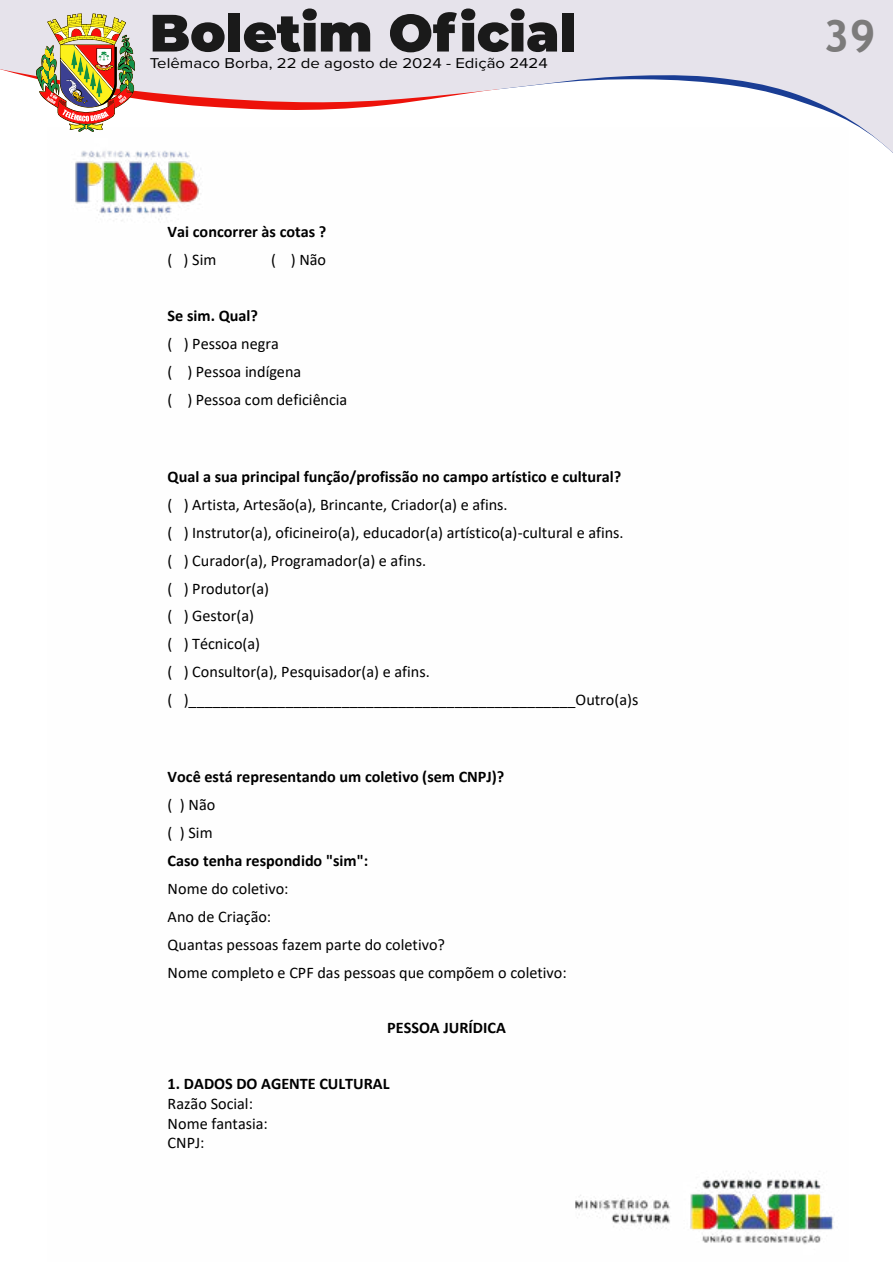
<style>
.page{position:relative;width:893px;height:1263px;background:#fff}
.page>*{position:absolute;margin:0;border:0;box-sizing:border-box;transform-origin:0 0}
.t1{font:700 45px "Trebuchet MS";color:#7c7b7b}
.t2{font:16.2px/27.9px "Calibri";color:#000}
.t3{font:700 16.2px "Calibri";color:#000}
.t4{font:14.7px "Proxima Nova";color:#000;scale:1.14 1}
</style>
<div class="page">
<div style="left:0;top:0;width:893px;height:9px;background:#e6e3eb"></div>
<svg style="left:0;top:9px;width:893px;height:144px"></svg>
<img style="left:47px;top:127px;width:801px;height:1117px">
<p class="t4" style="left:150px;top:53px;width:351px">Telêmaco Borba, 22 de agosto de 2024 - Edição 2424</p>
<p class="t3" style="left:168px;top:220px;width:160px">Vai concorrer às cotas ?</p>
<p class="t2" style="left:168px;top:245px;width:50px">( ) Sim</p>
<p class="t2" style="left:271px;top:245px;width:56px">( ) Não</p>
<p class="t3" style="left:168px;top:304px;width:92px">Se sim. Qual?</p>
<p class="t2" style="left:168px;top:329px;width:181px">( ) Pessoa negra<br>( ) Pessoa indígena<br>( ) Pessoa com deficiência</p>
<p class="t3" style="left:168px;top:465px;width:455px">Qual a sua principal função/profissão no campo artístico e cultural?</p>
<p class="t2" style="left:168px;top:490px;width:472px">( ) Artista, Artesão(a), Brincante, Criador(a) e afins.<br>( ) Instrutor(a), oficineiro(a), educador(a) artístico(a)-cultural e afins.<br>( ) Curador(a), Programador(a) e afins.<br>( ) Produtor(a)<br>( ) Gestor(a)<br>( ) Técnico(a)<br>( ) Consultor(a), Pesquisador(a) e afins.<br>( )________________________________________________Outro(a)s</p>
<p class="t3" style="left:168px;top:765px;width:338px">Você está representando um coletivo (sem CNPJ)?</p>
<p class="t2" style="left:168px;top:790px;width:49px">( ) Não ( ) Sim</p>
<p class="t3" style="left:168px;top:849px;width:202px">Caso tenha respondido "sim":</p>
<p class="t2" style="left:168px;top:874px;width:401px">Nome do coletivo:<br>Ano de Criação:<br>Quantas pessoas fazem parte do coletivo?<br>Nome completo e CPF das pessoas que compõem o coletivo:</p>
<p class="t3" style="left:387px;top:1016px;width:120px">PESSOA JURÍDICA</p>
<p class="t3" style="left:168px;top:1072px;width:223px">1. DADOS DO AGENTE CULTURAL</p>
<p class="t2" style="left:168px;top:1093px;width:102px;line-height:19.8px">Razão Social:<br>Nome fantasia:<br>CNPJ:</p>
<h1 class="t1" style="left:823px;top:8px;width:54px">39</h1>
</div>
